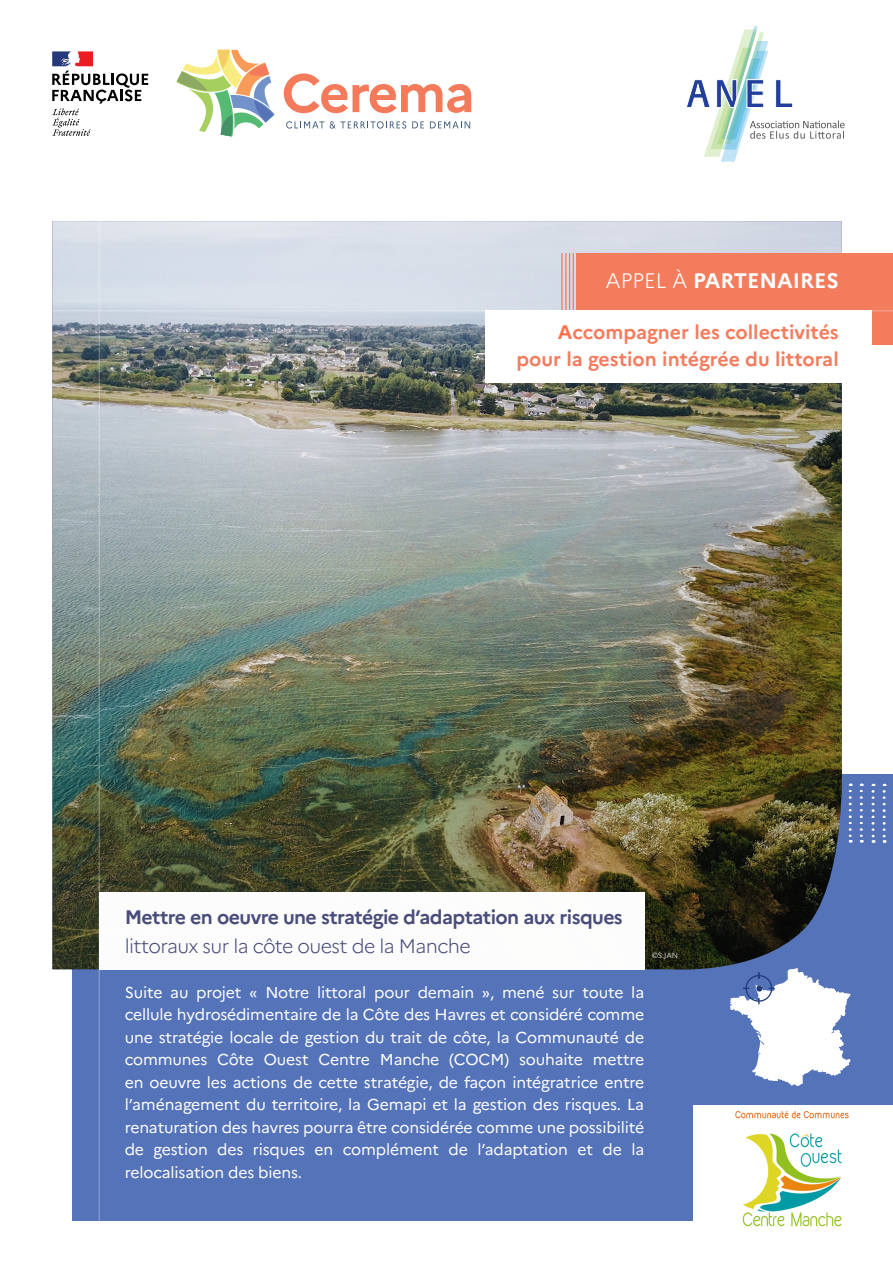
<style>
.page{position:relative;width:893px;height:1263px;background:#fff}
.page>*{position:absolute;margin:0;border:0;box-sizing:border-box;transform-origin:0 0}
.t1{font:700 21px "Marianne";color:#fff}
.t2{font:700 19.5px "Marianne";color:#f37c5d}
.t3{font:700 19.5px "Marianne";letter-spacing:-.03em;color:#484d7a}
.t4{font:300 19.5px "Marianne";letter-spacing:-.03em;color:#484d7a}
.t5{font:15.75px/22.5px "Marianne";letter-spacing:-.01em;color:#fff;text-align:justify}
.t6{font:300 7.5px "Marianne";color:#fff}
.s1{font-weight:300}
.s2{color:#ff6f4c}
</style>
<div class="page">
<div style="left:72px;top:774px;width:821px;height:446px;background:#5573b8"></div>
<img style="left:52px;top:221px;width:790px;height:750px">
<hr style="left:561px;top:253px;width:2px;height:77px;background:#f37c5d">
<hr style="left:565px;top:253px;width:1px;height:77px;background:#f37c5d">
<hr style="left:569px;top:253px;width:1px;height:77px;background:#f37c5d">
<hr style="left:573px;top:253px;width:1px;height:77px;background:#f37c5d">
<div style="left:576px;top:253px;width:317px;height:92px;background:#f37c5d"></div>
<div style="left:99px;top:892px;width:545px;height:77px;background:#fff"></div>
<div style="left:485px;top:310px;width:387px;height:73px;background:#fff"></div>
<hr style="left:45px;top:310px;width:848px;height:1px;background:#fff">
<svg style="left:871px;top:784px;width:3px;height:59px"></svg>
<svg style="left:883px;top:784px;width:3px;height:59px"></svg>
<svg style="left:849px;top:783px;width:3px;height:60px"></svg>
<svg style="left:860px;top:783px;width:3px;height:60px"></svg>
<svg style="left:730px;top:968px;width:121px;height:118px"></svg>
<div style="left:693px;top:1106px;width:200px;height:125px;background:#fff"></div>
<img style="left:735px;top:1110px;width:114px;height:117px">
<hr style="left:99px;top:184px;width:1px;height:1070px;background:#fff">
<svg style="left:52px;top:51px;width:96px;height:85px"></svg>
<svg style="left:176px;top:50px;width:99px;height:87px"></svg>
<svg style="left:284px;top:73px;width:187px;height:40px"></svg>
<svg style="left:286px;top:121px;width:38px;height:8px"></svg>
<svg style="left:330px;top:121px;width:76px;height:8px"></svg>
<svg style="left:412px;top:121px;width:12px;height:7px"></svg>
<svg style="left:430px;top:121px;width:40px;height:7px"></svg>
<svg style="left:687px;top:26px;width:158px;height:136px"></svg>
<p class="t1" style="left:606px;top:268px;width:235px"><span class="s1">APPEL À</span> PARTENAIRES</p>
<p class="t2" style="left:558px;top:320px;width:282px"><span class="s2">A</span>ccompagner les collectivités</p>
<p class="t2" style="left:516px;top:347px;width:324px">pour la gestion intégrée du littoral</p>
<p class="t3" style="left:125px;top:905px;width:500px">Mettre en oeuvre une stratégie d’adaptation aux risques</p>
<p class="t4" style="left:125px;top:934px;width:348px">littoraux sur la côte ouest de la Manche</p>
<p class="t5" style="left:125px;top:981px;width:521px">Suite au projet « Notre littoral pour demain », mené sur toute la cellule hydrosédimentaire de la Côte des Havres et considéré comme une stratégie locale de gestion du trait de côte, la Communauté de communes Côte Ouest Centre Manche (COCM) souhaite mettre en oeuvre les actions de cette stratégie, de façon intégratrice entre l’aménagement du territoire, la Gemapi et la gestion des risques. La renaturation des havres pourra être considérée comme une possibilité de gestion des risques en complément de l’adaptation et de la relocalisation des biens.</p>
<p class="t6" style="left:652px;top:951px;width:28px">©S.JAN</p>
</div>
